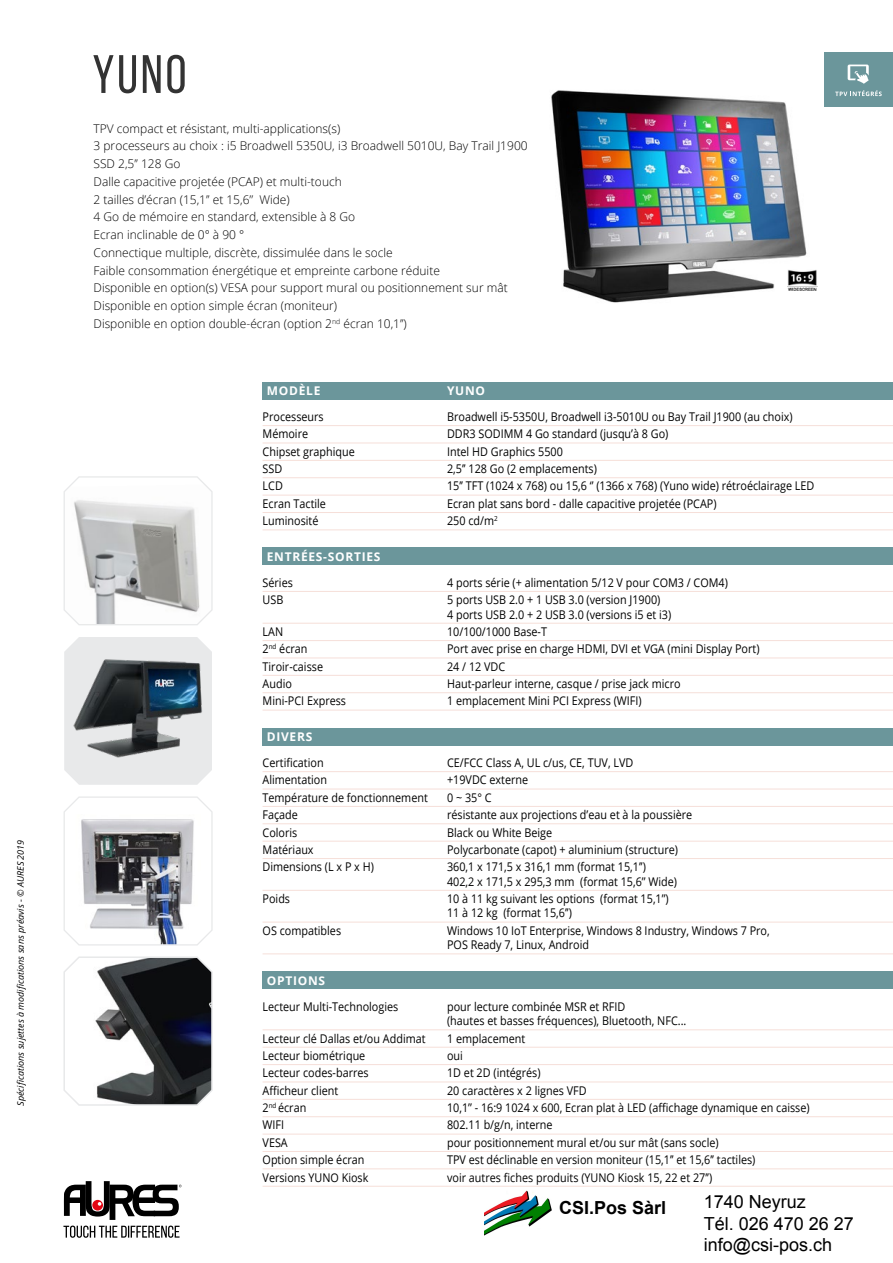
<style>
.page{position:relative;width:893px;height:1263px;background:#fff}
.page>*{position:absolute;margin:0;border:0;box-sizing:border-box;transform-origin:0 0}
.t1{font:54px "Bebas Neue";color:#333}
.t2{font:18px/21.6px "Arial";color:#000}
.t3{font:700 18px "Arial";color:#000}
.t4{font:12px/14.4px "Open Sans";color:#000;scale:.9 1}
.t5{font:300 12px/17.7px "Open Sans";color:#000}
.t6{font:700 12px "Open Sans";letter-spacing:.06em;color:#fff}
.t7{font:italic 9px "Open Sans";color:#000}
</style>
<div class="page">
<svg style="left:63px;top:1181px;width:119px;height:57px"></svg>
<div style="left:824px;top:52px;width:69px;height:55px;background:#6b969b"></div>
<svg style="left:848px;top:65px;width:21px;height:19px"></svg>
<svg style="left:844px;top:90px;width:38px;height:6px"></svg>
<div style="left:263px;top:382px;width:630px;height:17px;background:#6b969b"></div>
<hr style="left:263px;top:425px;width:630px;height:1px;background:#f6dfd9">
<hr style="left:263px;top:443px;width:630px;height:1px;background:#f6dfd9">
<hr style="left:263px;top:460px;width:630px;height:1px;background:#f6dfd9">
<hr style="left:263px;top:477px;width:630px;height:1px;background:#f6dfd9">
<hr style="left:263px;top:495px;width:630px;height:1px;background:#f6dfd9">
<hr style="left:263px;top:512px;width:630px;height:1px;background:#f6dfd9">
<hr style="left:263px;top:529px;width:630px;height:1px;background:#f6dfd9">
<div style="left:263px;top:547px;width:630px;height:18px;background:#6b969b"></div>
<hr style="left:263px;top:591px;width:630px;height:1px;background:#f6dfd9">
<hr style="left:263px;top:623px;width:630px;height:1px;background:#f6dfd9">
<hr style="left:263px;top:640px;width:630px;height:1px;background:#f6dfd9">
<hr style="left:263px;top:658px;width:630px;height:1px;background:#f6dfd9">
<hr style="left:263px;top:675px;width:630px;height:1px;background:#f6dfd9">
<hr style="left:263px;top:692px;width:630px;height:1px;background:#f6dfd9">
<hr style="left:263px;top:710px;width:630px;height:1px;background:#f6dfd9">
<div style="left:263px;top:728px;width:630px;height:17px;background:#6b969b"></div>
<hr style="left:263px;top:771px;width:630px;height:1px;background:#f6dfd9">
<hr style="left:263px;top:789px;width:630px;height:1px;background:#f6dfd9">
<hr style="left:263px;top:806px;width:630px;height:1px;background:#f6dfd9">
<hr style="left:263px;top:823px;width:630px;height:1px;background:#f6dfd9">
<hr style="left:263px;top:841px;width:630px;height:1px;background:#f6dfd9">
<hr style="left:263px;top:858px;width:630px;height:1px;background:#f6dfd9">
<hr style="left:263px;top:890px;width:630px;height:1px;background:#f6dfd9">
<hr style="left:263px;top:922px;width:630px;height:1px;background:#f6dfd9">
<hr style="left:263px;top:953px;width:630px;height:1px;background:#f6dfd9">
<div style="left:263px;top:971px;width:630px;height:18px;background:#6b969b"></div>
<hr style="left:263px;top:1029px;width:630px;height:1px;background:#f6dfd9">
<hr style="left:263px;top:1047px;width:630px;height:1px;background:#f6dfd9">
<hr style="left:263px;top:1064px;width:630px;height:1px;background:#f6dfd9">
<hr style="left:263px;top:1081px;width:630px;height:1px;background:#f6dfd9">
<hr style="left:263px;top:1099px;width:630px;height:1px;background:#f6dfd9">
<hr style="left:263px;top:1116px;width:630px;height:1px;background:#f6dfd9">
<hr style="left:263px;top:1134px;width:630px;height:1px;background:#f6dfd9">
<hr style="left:263px;top:1151px;width:630px;height:1px;background:#f6dfd9">
<hr style="left:263px;top:1168px;width:630px;height:1px;background:#f6dfd9">
<hr style="left:263px;top:1186px;width:630px;height:1px;background:#f6dfd9">
<img style="left:551px;top:90px;width:293px;height:213px">
<img style="left:787px;top:270px;width:30px;height:20px">
<svg style="left:63px;top:476px;width:150px;height:149px"></svg>
<svg style="left:64px;top:637px;width:148px;height:148px;background:#eaebeb"></svg>
<img style="left:66px;top:650px;width:145px;height:115px">
<svg style="left:63px;top:956px;width:150px;height:150px"></svg>
<svg style="left:63px;top:796px;width:150px;height:150px"></svg>
<img style="left:484px;top:1190px;width:68px;height:45px">
<p class="t7" style="left:14px;top:1106px;width:268px;rotate:-90deg">Spécifications sujettes à modifications sans préavis - © AURES 2019</p>
<h1 class="t1" style="left:92px;top:45px;width:96px">YUNO</h1>
<p class="t5" style="left:94px;top:119px;width:436px">TPV compact et résistant, multi-applications(s)<br>3 processeurs au choix : i5 Broadwell 5350U, i3 Broadwell 5010U, Bay Trail J1900<br>SSD 2,5’’ 128 Go<br>Dalle capacitive projetée (PCAP) et multi-touch<br>2 tailles d’écran (15,1’’ et 15,6’’ Wide)<br>4 Go de mémoire en standard, extensible à 8 Go<br>Ecran inclinable de 0° à 90 °<br>Connectique multiple, discrète, dissimulée dans le socle<br>Faible consommation énergétique et empreinte carbone réduite<br>Disponible en option(s) VESA pour support mural ou positionnement sur mât Disponible en option simple écran (moniteur)<br>Disponible en option double-écran (option 2<sup>nd</sup> écran 10,1’’)</p>
<p class="t6" style="left:267px;top:382px;width:55px">MODÈLE</p>
<p class="t6" style="left:447px;top:382px;width:40px">YUNO</p>
<p class="t4" style="left:263px;top:409px;width:69px">Processeurs</p>
<p class="t4" style="left:447px;top:409px;width:385px">Broadwell i5-5350U, Broadwell i3-5010U ou Bay Trail J1900 (au choix)</p>
<p class="t4" style="left:263px;top:426px;width:52px">Mémoire</p>
<p class="t4" style="left:447px;top:426px;width:247px">DDR3 SODIMM 4 Go standard (jusqu’à 8 Go)</p>
<p class="t4" style="left:263px;top:444px;width:104px">Chipset graphique</p>
<p class="t4" style="left:447px;top:444px;width:130px">Intel HD Graphics 5500</p>
<p class="t4" style="left:263px;top:461px;width:23px">SSD</p>
<p class="t4" style="left:447px;top:461px;width:168px">2,5’’ 128 Go (2 emplacements)</p>
<p class="t4" style="left:263px;top:479px;width:24px">LCD</p>
<p class="t4" style="left:447px;top:479px;width:410px">15’’ TFT (1024 x 768) ou 15,6 ‘’ (1366 x 768) (Yuno wide) rétroéclairage LED</p>
<p class="t4" style="left:263px;top:496px;width:72px">Ecran Tactile</p>
<p class="t4" style="left:447px;top:496px;width:301px">Ecran plat sans bord - dalle capacitive projetée (PCAP)</p>
<p class="t4" style="left:263px;top:513px;width:64px">Luminosité</p>
<p class="t4" style="left:447px;top:513px;width:58px">250 cd/m<sup>2</sup></p>
<p class="t6" style="left:267px;top:548px;width:115px">ENTRÉES-SORTIES</p>
<p class="t4" style="left:263px;top:575px;width:35px">Séries</p>
<p class="t4" style="left:447px;top:575px;width:314px">4 ports série (+ alimentation 5/12 V pour COM3 / COM4)</p>
<p class="t4" style="left:263px;top:592px;width:25px">USB</p>
<p class="t4" style="left:447px;top:592px;width:251px">5 ports USB 2.0 + 1 USB 3.0 (version J1900)<br>4 ports USB 2.0 + 2 USB 3.0 (versions i5 et i3)</p>
<p class="t4" style="left:263px;top:624px;width:24px">LAN</p>
<p class="t4" style="left:447px;top:624px;width:113px">10/100/1000 Base-T</p>
<p class="t4" style="left:263px;top:641px;width:51px">2<sup>nd</sup> écran</p>
<p class="t4" style="left:447px;top:641px;width:349px">Port avec prise en charge HDMI, DVI et VGA (mini Display Port)</p>
<p class="t4" style="left:263px;top:659px;width:69px">Tiroir-caisse</p>
<p class="t4" style="left:447px;top:659px;width:66px">24 / 12 VDC</p>
<p class="t4" style="left:263px;top:676px;width:34px">Audio</p>
<p class="t4" style="left:447px;top:676px;width:261px">Haut-parleur interne, casque / prise jack micro</p>
<p class="t4" style="left:263px;top:694px;width:94px">Mini-PCI Express</p>
<p class="t4" style="left:447px;top:694px;width:218px">1 emplacement Mini PCI Express (WIFI)</p>
<p class="t6" style="left:267px;top:728px;width:47px">DIVERS</p>
<p class="t4" style="left:263px;top:755px;width:69px">Certification</p>
<p class="t4" style="left:447px;top:755px;width:208px">CE/FCC Class A, UL c/us, CE, TUV, LVD</p>
<p class="t4" style="left:263px;top:772px;width:73px">Alimentation</p>
<p class="t4" style="left:447px;top:772px;width:92px">+19VDC externe</p>
<p class="t4" style="left:263px;top:790px;width:185px">Température de fonctionnement</p>
<p class="t4" style="left:447px;top:790px;width:51px">0 ~ 35° C</p>
<p class="t4" style="left:263px;top:807px;width:41px">Façade</p>
<p class="t4" style="left:447px;top:807px;width:274px">résistante aux projections d’eau et à la poussière</p>
<p class="t4" style="left:263px;top:825px;width:40px">Coloris</p>
<p class="t4" style="left:447px;top:825px;width:118px">Black ou White Beige</p>
<p class="t4" style="left:263px;top:842px;width:58px">Matériaux</p>
<p class="t4" style="left:447px;top:842px;width:258px">Polycarbonate (capot) + aluminium (structure)</p>
<p class="t4" style="left:263px;top:859px;width:125px">Dimensions (L x P x H)</p>
<p class="t4" style="left:447px;top:859px;width:257px">360,1 x 171,5 x 316,1 mm (format 15,1’’)<br>402,2 x 171,5 x 295,3 mm (format 15,6’’ Wide)</p>
<p class="t4" style="left:263px;top:891px;width:32px">Poids</p>
<p class="t4" style="left:447px;top:891px;width:248px">10 à 11 kg suivant les options (format 15,1’’)<br>11 à 12 kg (format 15,6’’)</p>
<p class="t4" style="left:263px;top:923px;width:89px">OS compatibles</p>
<p class="t4" style="left:447px;top:923px;width:360px">Windows 10 IoT Enterprise, Windows 8 Industry, Windows 7 Pro,<br>POS Ready 7, Linux, Android</p>
<p class="t6" style="left:267px;top:972px;width:60px">OPTIONS</p>
<p class="t4" style="left:263px;top:999px;width:152px">Lecteur Multi-Technologies</p>
<p class="t4" style="left:447px;top:999px;width:267px">pour lecture combinée MSR et RFID<br>(hautes et basses fréquences), Bluetooth, NFC...</p>
<p class="t4" style="left:263px;top:1031px;width:183px">Lecteur clé Dallas et/ou Addimat</p>
<p class="t4" style="left:447px;top:1031px;width:88px">1 emplacement</p>
<p class="t4" style="left:263px;top:1048px;width:116px">Lecteur biométrique</p>
<p class="t4" style="left:447px;top:1048px;width:19px">oui</p>
<p class="t4" style="left:263px;top:1065px;width:119px">Lecteur codes-barres</p>
<p class="t4" style="left:447px;top:1065px;width:105px">1D et 2D (intégrés)</p>
<p class="t4" style="left:263px;top:1083px;width:86px">Afficheur client</p>
<p class="t4" style="left:447px;top:1083px;width:157px">20 caractères x 2 lignes VFD</p>
<p class="t4" style="left:263px;top:1100px;width:50px">2<sup>nd</sup> écran</p>
<p class="t4" style="left:447px;top:1100px;width:404px">10,1’’ - 16:9 1024 x 600, Ecran plat à LED (affichage dynamique en caisse)</p>
<p class="t4" style="left:263px;top:1117px;width:26px">WIFI</p>
<p class="t4" style="left:447px;top:1117px;width:119px">802.11 b/g/n, interne</p>
<p class="t4" style="left:263px;top:1135px;width:29px">VESA</p>
<p class="t4" style="left:447px;top:1135px;width:303px">pour positionnement mural et/ou sur mât (sans socle)</p>
<p class="t4" style="left:263px;top:1152px;width:115px">Option simple écran</p>
<p class="t4" style="left:447px;top:1152px;width:344px">TPV est déclinable en version moniteur (15,1’’ et 15,6’’ tactiles)</p>
<p class="t4" style="left:263px;top:1170px;width:119px">Versions YUNO Kiosk</p>
<p class="t4" style="left:447px;top:1170px;width:296px">voir autres fiches produits (YUNO Kiosk 15, 22 et 27’’)</p>
<h2 class="t3" style="left:559px;top:1195px;width:109px">CSI.Pos Sàrl</h2>
<h2 class="t2" style="left:704px;top:1191px;width:152px">1740 Neyruz<br>Tél. 026 470 26 27 info@csi-pos.ch</h2>
</div>
